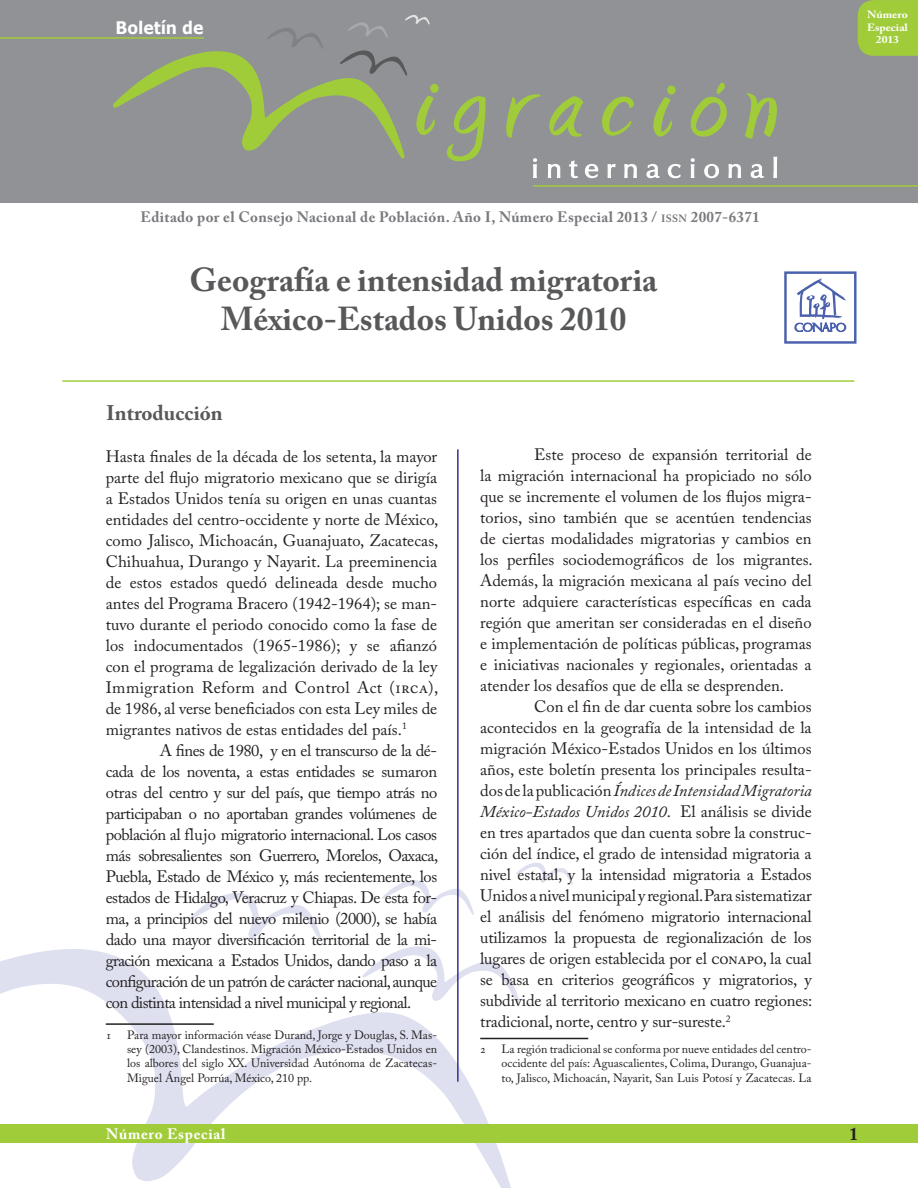
<style>
.page{position:relative;width:918px;height:1188px;background:#fff}
.page>*{position:absolute;margin:0;border:0;box-sizing:border-box;transform-origin:0 0}
.titulo_1{font:700 33px "Adobe Caslon Pro";color:#57585a}
.t1{font:700 21px "Adobe Caslon Pro";color:#57585a}
.t2{font:700 18px "Adobe Caslon Pro";color:#231f20}
.Párrafo_sin{font:700 17.4px "Verdana";letter-spacing:-.01em;color:#fff;scale:.91 1}
.Párrafo_sin-2{font:16.5px/21px "Adobe Caslon Pro";color:#231f20;text-align:justify}
.Párrafo_sin-3{font:italic 16.5px/21px "Adobe Caslon Pro";color:#231f20}
.fuente{font:700 15px "Adobe Caslon Pro";letter-spacing:.025em;color:#787a7d}
.t3{font:700 15px "Adobe Caslon Pro";letter-spacing:.05em;color:#fff}
.pie{font:12px/14.4px "Adobe Caslon Pro";color:#231f20;text-align:justify}
.t4{font:700 10.5px "Adobe Caslon Pro";color:#fff;scale:1.1 1}
.s1{font-size:10.5px}
.s2{font-style:normal}
</style>
<div class="page">
<svg style="left:514px;top:987px;width:6px;height:18px"></svg>
<svg style="left:382px;top:880px;width:92px;height:35px"></svg>
<svg style="left:190px;top:893px;width:128px;height:35px"></svg>
<svg style="left:516px;top:863px;width:57px;height:21px"></svg>
<svg style="left:0;top:928px;width:514px;height:260px"></svg>
<div style="left:0;top:1125px;width:918px;height:18px;background:#a1cc3a"></div>
<hr style="left:106px;top:1023px;width:108px;height:2px;background:#231f20">
<hr style="left:457px;top:449px;width:2px;height:633px;background:#353091">
<hr style="left:62px;top:380px;width:792px;height:2px;background:#a1cc3a">
<div style="left:784px;top:271px;width:73px;height:73px;border:2px solid #4b61ad"></div>
<svg style="left:795px;top:278px;width:51px;height:54px"></svg>
<hr style="left:480px;top:1038px;width:108px;height:1px;background:#231f20">
<div style="left:0;top:0;width:918px;height:203px;background:#909295"></div>
<div style="left:858px;top:0;width:60px;height:56px;background:#a1cc3a"></div>
<svg style="left:646px;top:164px;width:14px;height:15px"></svg>
<svg style="left:667px;top:164px;width:14px;height:15px"></svg>
<svg style="left:113px;top:15px;width:322px;height:144px"></svg>
<svg style="left:446px;top:96px;width:40px;height:66px"></svg>
<svg style="left:506px;top:94px;width:131px;height:85px"></svg>
<svg style="left:653px;top:97px;width:19px;height:40px"></svg>
<svg style="left:690px;top:82px;width:88px;height:97px"></svg>
<div style="left:667px;top:86px;width:9px;height:9px;background:#a1cc3a;border:2px solid #a1cc3a;border-radius:50%"></div>
<div style="left:430px;top:84px;width:9px;height:9px;background:#a1cc3a;border:2px solid #a1cc3a;border-radius:50%"></div>
<hr style="left:533px;top:185px;width:385px;height:2px;background:#a1cc3a">
<hr style="left:0;top:37px;width:204px;height:2px;background:#a1cc3a">
<p class="Párrafo_sin" style="left:116px;top:15px;width:98px">Boletín de</p>
<p class="t4" style="left:867px;top:8px;width:38px">Número</p>
<p class="t4" style="left:867px;top:21px;width:39px">Especial</p>
<p class="t4" style="left:876px;top:34px;width:23px">2013</p>
<p class="fuente" style="left:141px;top:208px;width:621px">Editado por el Consejo Nacional de Población. Año I, Número Especial 2013 / <span class="s1">ISSN</span> 2007-6371</p>
<p class="titulo_1" style="left:190px;top:260px;width:469px">Geografía e intensidad migratoria</p>
<p class="titulo_1" style="left:221px;top:299px;width:407px">México-Estados Unidos 2010</p>
<p class="t1" style="left:106px;top:400px;width:118px">Introducción</p>
<p class="Párrafo_sin-2" style="left:106px;top:445px;width:334px">Hasta finales de la década de los setenta, la mayor parte del flujo migratorio mexicano que se dirigía a Estados Unidos tenía su origen en unas cuantas entidades del centro-occidente y norte de México, como Jalisco, Michoacán, Guanajuato, Zacatecas, Chihuahua, Durango y Nayarit. La preeminencia de estos estados quedó delineada desde mucho antes del Programa Bracero (1942-1964); se man&shy;tuvo durante el periodo conocido como la fase de los indocumentados (1965-1986); y se afianzó con el programa de legalización derivado de la ley Immigration Reform and Control Act (irca), de 1986, al verse beneficiados con esta Ley miles de migrantes nativos de estas entidades del país.<sup>1</sup></p>
<p class="Párrafo_sin-2" style="left:106px;top:739px;width:334px;text-indent:54px">A fines de 1980, y en el transcurso de la dé&shy;cada de los noventa, a estas entidades se sumaron otras del centro y sur del país, que tiempo atrás no participaban o no aportaban grandes volúmenes de población al flujo migratorio internacional. Los casos más sobresalientes son Guerrero, Morelos, Oaxaca, Puebla, Estado de México y, más recientemente, los estados de Hidalgo, Veracruz y Chiapas. De esta for&shy;ma, a principios del nuevo milenio (2000), se había dado una mayor diversificación territorial de la mi&shy;gración mexicana a Estados Unidos, dando paso a la configuración de un patrón de carácter nacional, aunque con distinta intensidad a nivel municipal y regional.</p>
<p class="pie" style="left:106px;top:1027px;width:7px">1</p>
<p class="pie" style="left:127px;top:1027px;width:312px">Para mayor información véase Durand, Jorge y Douglas, S. Mas&shy;sey (2003), Clandestinos. Migración México-Estados Unidos en los albores del siglo XX. Universidad Autónoma de Zacatecas-Miguel Ángel Porrúa, México, 210 pp.</p>
<p class="t3" style="left:106px;top:1125px;width:121px">Número Especial</p>
<p class="Párrafo_sin-2" style="left:480px;top:444px;width:334px;text-indent:54px">Este proceso de expansión territorial de la migración internacional ha propiciado no sólo que se incremente el volumen de los flujos migra&shy;torios, sino también que se acentúen tendencias de ciertas modalidades migratorias y cambios en los perfiles sociodemográficos de los migrantes.<br>Además, la migración mexicana al país vecino del norte adquiere características específicas en cada región que ameritan ser consideradas en el diseño e implementación de políticas públicas, programas e iniciativas nacionales y regionales, orientadas a atender los desafíos que de ella se desprenden.</p>
<p class="Párrafo_sin-2" style="left:480px;top:696px;width:333px;text-indent:54px">Con el fin de dar cuenta sobre los cambios acontecidos en la geografía de la intensidad de la migración México-Estados Unidos en los últimos años, este boletín presenta los principales resulta-</p>
<p class="Párrafo_sin-3" style="left:480px;top:780px;width:333px"><span class="s2">dos de la publicación</span> Índices de Intensidad Migratoria<br>México-Estados Unidos 2010<span class="s2">. El análisis se divide</span></p>
<p class="Párrafo_sin-2" style="left:480px;top:822px;width:333px">en tres apartados que dan cuenta sobre la construc&shy;ción del índice, el grado de intensidad migratoria a nivel estatal, y la intensidad migratoria a Estados Unidos a nivel municipal y regional. Para sistematizar el análisis del fenómeno migratorio internacional utilizamos la propuesta de regionalización de los lugares de origen establecida por el conapo, la cual se basa en criterios geográficos y migratorios, y subdivide al territorio mexicano en cuatro regiones: tradicional, norte, centro y sur-sureste.<sup>2</sup></p>
<p class="pie" style="left:480px;top:1042px;width:7px">2</p>
<p class="pie" style="left:502px;top:1042px;width:312px">La región tradicional se conforma por nueve entidades del centro&shy;occidente del país: Aguascalientes, Colima, Durango, Guanajua&shy;to, Jalisco, Michoacán, Nayarit, San Luis Potosí y Zacatecas. La</p>
<p class="t2" style="left:849px;top:1124px;width:10px">1</p>
</div>
